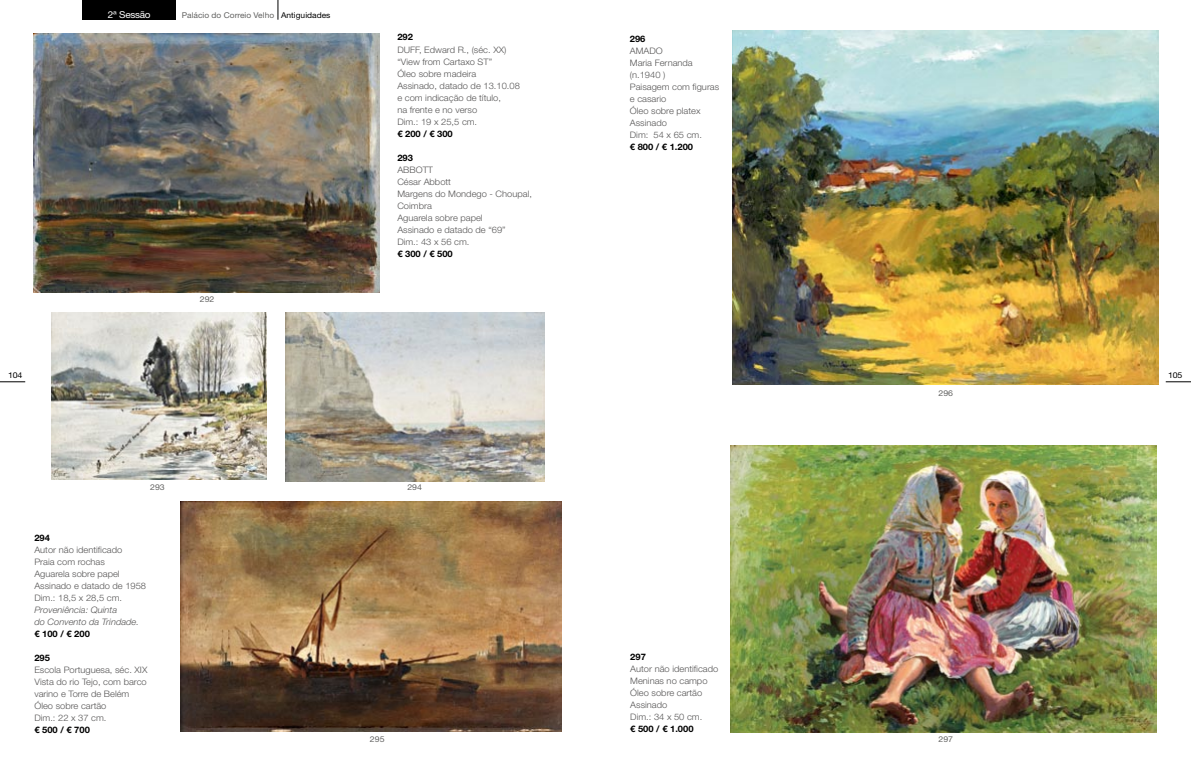
<style>
.page{position:relative;width:1191px;height:766px;background:#fff}
.page>*{position:absolute;margin:0;border:0;box-sizing:border-box;transform-origin:0 0}
.t1{font:9.5px "Helvetica Neue LT Std";letter-spacing:-.03em;color:#fff;scale:1.05 1}
.t2{font:300 8.9px/12px "Helvetica Neue LT Std";color:#575656;scale:1.05 1}
.t3{font:8px "Helvetica Neue LT Std";color:#636362;scale:1.05 1}
.t4{font:8px "Helvetica Neue LT Std";color:#636362;scale:1.1 1}
.t5{font:8px "Helvetica Neue LT Std";letter-spacing:-.03em;color:#000;scale:1.1 1}
.s1{color:#000}
.s2{font-weight:700;color:#000}
.s3{font-style:italic}
</style>
<div class="page">
<div style="left:82px;top:0;width:94px;height:20px;background:#000"></div>
<svg style="left:277px;top:0;width:1px;height:20px"></svg>
<svg style="left:0;top:381px;width:25px;height:1px"></svg>
<svg style="left:1165px;top:381px;width:26px;height:1px"></svg>
<img style="left:732px;top:31px;width:426px;height:353px">
<img style="left:34px;top:34px;width:346px;height:258px">
<img style="left:731px;top:445px;width:425px;height:287px">
<img style="left:180px;top:501px;width:381px;height:229px">
<img style="left:51px;top:313px;width:215px;height:166px">
<img style="left:286px;top:313px;width:258px;height:168px">
<p class="t1" style="left:108px;top:9px;width:42px">2ª Sessão</p>
<p class="t3" style="left:182px;top:10px;width:143px">Palácio do Correio Velho <span class="s1">Antiguidades</span></p>
<p class="t4" style="left:200px;top:294px;width:15px">292</p>
<p class="t2" style="left:397px;top:31px;width:118px"><span class="s2">292<br></span>DUFF, Edward R., (séc. XX) “View from Cartaxo ST”<br>Óleo sobre madeira<br>Assinado, datado de 13.10.08 e com indicação de título,<br>na frente e no verso<br>Dim.: 19 x 25,5 cm.<br><span class="s2">€ 200 / € 300</span></p>
<p class="t2" style="left:397px;top:151px;width:130px"><span class="s2">293<br></span>ABBOTT<br>César Abbott<br>Margens do Mondego - Choupal,<br>Coimbra<br>Aguarela sobre papel<br>Assinado e datado de “69”<br>Dim.: 43 x 56 cm.<br><span class="s2">€ 300 / € 500</span></p>
<p class="t2" style="left:630px;top:33px;width:87px"><span class="s2">296<br></span>AMADO<br>Maria Fernanda (n.1940 )<br>Paisagem com figuras e casario<br>Óleo sobre platex<br>Assinado<br>Dim: 54 x 65 cm.<br><span class="s2">€ 800 / € 1.200</span></p>
<p class="t5" style="left:8px;top:370px;width:14px">104</p>
<p class="t5" style="left:1168px;top:370px;width:14px">105</p>
<p class="t4" style="left:150px;top:482px;width:15px">293</p>
<p class="t4" style="left:407px;top:482px;width:15px">294</p>
<p class="t2" style="left:34px;top:531px;width:108px"><span class="s2">294<br></span>Autor não identificado<br>Praia com rochas<br>Aguarela sobre papel<br>Assinado e datado de 1958<br>Dim.: 18,5 x 28,5 cm.<br><span class="s3">Proveniência: Quinta<br>do Convento da Trindade. </span><span class="s2">€ 100 / € 200</span></p>
<p class="t2" style="left:34px;top:651px;width:109px"><span class="s2">295<br></span>Escola Portuguesa, séc. XIX<br>Vista do rio Tejo, com barco varino e Torre de Belém<br>Óleo sobre cartão<br>Dim.: 22 x 37 cm.<br><span class="s2">€ 500 / € 700</span></p>
<p class="t2" style="left:630px;top:650px;width:85px"><span class="s2">297<br></span>Autor não identificado<br>Meninas no campo<br>Óleo sobre cartão<br>Assinado<br>Dim.: 34 x 50 cm.<br><span class="s2">€ 500 / € 1.000</span></p>
<p class="t4" style="left:938px;top:388px;width:15px">296</p>
<p class="t4" style="left:370px;top:734px;width:15px">295</p>
<p class="t4" style="left:938px;top:733px;width:15px">297</p>
</div>
